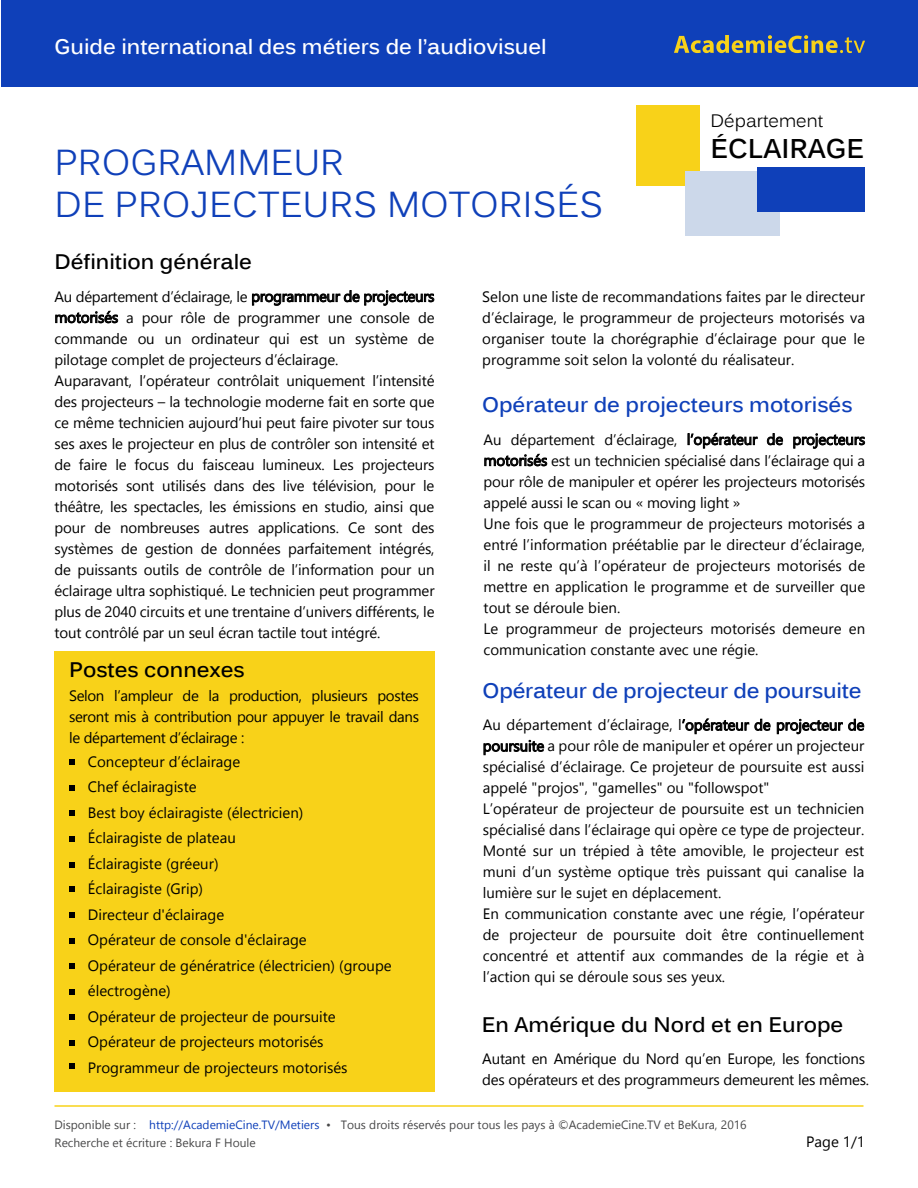
<style>
.page{position:relative;width:918px;height:1188px;background:#fff}
.page>*{position:absolute;margin:0;border:0;box-sizing:border-box;transform-origin:0 0}
.t1{font:36px/42px "Kalinga";color:#0f40b9}
.t2{font:700 27px "Kalinga";color:#000}
.t3{font:700 21px "Kalinga";letter-spacing:-.005em;color:#0f40b9}
.t4{font:700 21px "Kalinga";color:#000}
.t5{font:700 21px "Kalinga";color:#fff}
.t6{font:18px "Kalinga";color:#000}
.t7{font:15px/21px "Gadugi";color:#000}
.t8{font:12px/18px "Gadugi";color:#484849}
.s1{color:#0f40b9}
</style>
<div class="page">
<svg style="left:688px;top:433px;width:70px;height:15px"></svg>
<svg style="left:767px;top:433px;width:16px;height:12px"></svg>
<svg style="left:793px;top:433px;width:72px;height:16px"></svg>
<svg style="left:484px;top:454px;width:63px;height:12px"></svg>
<div style="left:2px;top:0;width:916px;height:87px;background:#0f40b9"></div>
<div style="left:636px;top:105px;width:63px;height:81px;background:#f8d219"></div>
<svg style="left:252px;top:290px;width:182px;height:16px"></svg>
<svg style="left:55px;top:311px;width:63px;height:12px"></svg>
<svg style="left:674px;top:35px;width:191px;height:18px"></svg>
<div style="left:685px;top:171px;width:95px;height:65px;background:#ccd8ea"></div>
<div style="left:758px;top:167px;width:107px;height:45px;background:#0f40b9"></div>
<hr style="left:54px;top:1105px;width:809px;height:2px;background:#f8d219">
<svg style="left:682px;top:718px;width:67px;height:16px"></svg>
<svg style="left:755px;top:719px;width:16px;height:12px"></svg>
<svg style="left:777px;top:719px;width:87px;height:15px"></svg>
<svg style="left:484px;top:740px;width:60px;height:15px"></svg>
<div style="left:54px;top:651px;width:381px;height:441px;background:#f8d219"></div>
<svg style="left:69px;top:759px;width:6px;height:6px"></svg>
<svg style="left:69px;top:785px;width:6px;height:5px"></svg>
<svg style="left:69px;top:836px;width:6px;height:6px"></svg>
<svg style="left:69px;top:887px;width:6px;height:5px"></svg>
<svg style="left:69px;top:912px;width:6px;height:5px"></svg>
<svg style="left:69px;top:989px;width:6px;height:6px"></svg>
<svg style="left:69px;top:1015px;width:6px;height:5px"></svg>
<svg style="left:69px;top:1040px;width:6px;height:6px"></svg>
<svg style="left:69px;top:963px;width:6px;height:6px"></svg>
<svg style="left:69px;top:938px;width:6px;height:5px"></svg>
<svg style="left:69px;top:862px;width:6px;height:5px"></svg>
<svg style="left:69px;top:810px;width:6px;height:6px"></svg>
<svg style="left:69px;top:1064px;width:6px;height:5px"></svg>
<h3 class="t5" style="left:55px;top:33px;width:494px">Guide international des métiers de l’audiovisuel</h3>
<h1 class="t1" style="left:55px;top:144px;width:550px">PROGRAMMEUR<br>DE PROJECTEURS MOTORISÉS</h1>
<p class="t6" style="left:711px;top:109px;width:114px">Département</p>
<h2 class="t2" style="left:711px;top:131px;width:155px">ÉCLAIRAGE</h2>
<h3 class="t4" style="left:54px;top:248px;width:199px">Définition générale</h3>
<p class="t7" style="left:54px;top:286px;width:382px">Au département d’éclairage, le programmeur de projecteurs motorisés a pour rôle de programmer une console de commande ou un ordinateur qui est un système de pilotage complet de projecteurs d’éclairage.<br>Auparavant, l’opérateur contrôlait uniquement l’intensité des projecteurs – la technologie moderne fait en sorte que ce même technicien aujourd’hui peut faire pivoter sur tous ses axes le projecteur en plus de contrôler son intensité et de faire le focus du faisceau lumineux. Les projecteurs motorisés sont utilisés dans des live télévision, pour le théâtre, les spectacles, les émissions en studio, ainsi que pour de nombreuses autres applications. Ce sont des systèmes de gestion de données parfaitement intégrés, de puissants outils de contrôle de l’information pour un éclairage ultra sophistiqué. Le technicien peut programmer plus de 2040 circuits et une trentaine d’univers différents, le tout contrôlé par un seul écran tactile tout intégré.</p>
<p class="t7" style="left:482px;top:286px;width:384px;text-align:justify">Selon une liste de recommandations faites par le directeur d’éclairage, le programmeur de projecteurs motorisés va organiser toute la chorégraphie d’éclairage pour que le programme soit selon la volonté du réalisateur.</p>
<h3 class="t3" style="left:482px;top:391px;width:372px">Opérateur de projecteurs motorisés</h3>
<p class="t7" style="left:484px;top:429px;width:383px">Au département d’éclairage, l’opérateur de projecteurs motorisés est un technicien spécialisé dans l’éclairage qui a pour rôle de manipuler et opérer les projecteurs motorisés appelé aussi le scan ou « moving light »<br>Une fois que le programmeur de projecteurs motorisés a entré l’information préétablie par le directeur d’éclairage, il ne reste qu’à l’opérateur de projecteurs motorisés de mettre en application le programme et de surveiller que tout se déroule bien.<br>Le programmeur de projecteurs motorisés demeure en communication constante avec une régie.</p>
<h3 class="t4" style="left:69px;top:656px;width:177px">Postes connexes</h3>
<p class="t7" style="left:69px;top:685px;width:351px;text-align:justify">Selon l’ampleur de la production, plusieurs postes seront mis à contribution pour appuyer le travail dans le département d’éclairage :</p>
<p class="t7" style="left:88px;top:748px;width:305px;line-height:25.5px">Concepteur d’éclairage<br>Chef éclairagiste<br>Best boy éclairagiste (électricien)<br>Éclairagiste de plateau<br>Éclairagiste (gréeur)<br>Éclairagiste (Grip)<br>Directeur d'éclairage<br>Opérateur de console d'éclairage<br>Opérateur de génératrice (électricien) (groupe électrogène)<br>Opérateur de projecteur de poursuite<br>Opérateur de projecteurs motorisés<br>Programmeur de projecteurs motorisés</p>
<h3 class="t3" style="left:483px;top:677px;width:380px">Opérateur de projecteur de poursuite</h3>
<p class="t7" style="left:483px;top:714px;width:383px">Au département d’éclairage, l’opérateur de projecteur de poursuite a pour rôle de manipuler et opérer un projecteur spécialisé d’éclairage. Ce projeteur de poursuite est aussi appelé "projos", "gamelles" ou "followspot"<br>L’opérateur de projecteur de poursuite est un technicien spécialisé dans l’éclairage qui opère ce type de projecteur.<br>Monté sur un trépied à tête amovible, le projecteur est muni d’un système optique très puissant qui canalise la lumière sur le sujet en déplacement.<br>En communication constante avec une régie, l’opérateur de projecteur de poursuite doit être continuellement concentré et attentif aux commandes de la régie et à l’action qui se déroule sous ses yeux.</p>
<h3 class="t4" style="left:482px;top:1011px;width:363px">En Amérique du Nord et en Europe</h3>
<p class="t7" style="left:482px;top:1049px;width:388px">Autant en Amérique du Nord qu’en Europe, les fonctions des opérateurs et des programmeurs demeurent les mêmes.</p>
<p class="t8" style="left:55px;top:1116px;width:694px">Disponible sur : <span class="s1">http://AcademieCine.TV/Metiers</span> • Tous droits réservés pour tous les pays à ©AcademieCine.TV et BeKura, 2016<br>Recherche et écriture : Bekura F Houle</p>
<p class="t7" style="left:806px;top:1131px;width:60px">Page 1/1</p>
</div>
